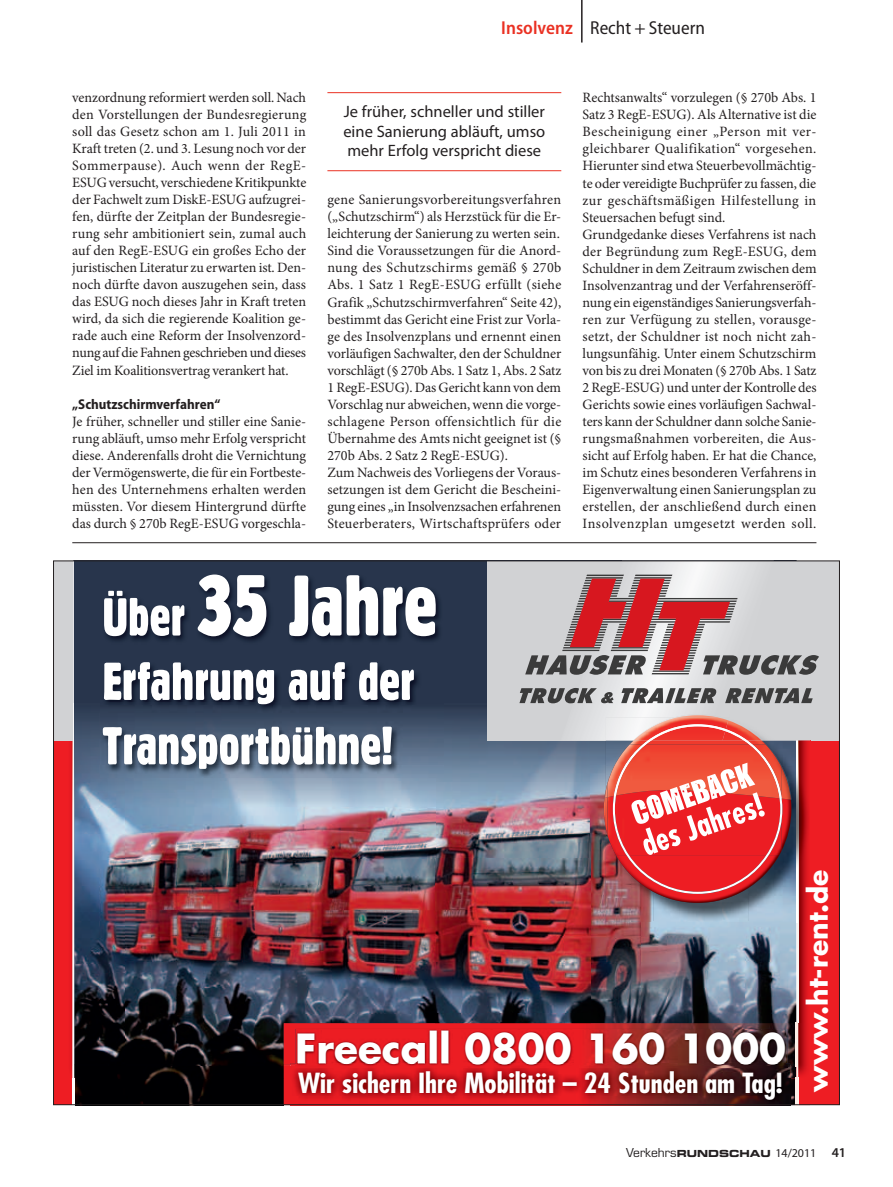
<style>
.page{position:relative;width:893px;height:1187px;background:#fff}
.page>*{position:absolute;margin:0;border:0;box-sizing:border-box;transform-origin:0 0}
.t1{font:83.25px "Gothic 821 Condensed BT";letter-spacing:-.015em;color:#fff}
.t2{font:51.75px/64.3px "Gothic 821 Condensed BT";letter-spacing:-.005em;color:#fff}
.t3{font:700 39px "Futura";color:#fff}
.t4{font:700 condensed 27px "Futura";color:#fff;scale:1.04 1}
.t5{font:700 26.55px "Futura";color:#fff}
.t6{font:semi-condensed 18.75px "Myriad Pro";color:#231f20}
.t7{font:600 semi-condensed 18.75px "Myriad Pro";color:#ea3123}
.t8{font:16.5px/19.5px "Myriad Pro";color:#231f20;text-align:justify}
.t9{font:14.25px/17px "Minion Pro";color:#231f20;text-align:justify}
.t10{font:700 semi-condensed 14.25px "Myriad Pro";color:#231f20}
.t11{font:9.75px "Eurostile LT Std Bold Ex 2";color:#231f20}
.s1{font-size:51.75px}
.s2{font-family:"Eurostile LT Std";font-size:12px}
.s3{font-family:"Myriad Pro";font-size:12px}
.s4{font-family:"Myriad Pro";font-weight:600;font-size:13.5px}
</style>
<div class="page">
<hr style="left:581px;top:0;width:2px;height:43px;background:#231f20">
<div style="left:53px;top:739px;width:787px;height:365px;background:#ee1d23"></div>
<img style="left:69px;top:740px;width:3px;height:331px">
<img style="left:798px;top:922px;width:10px;height:101px">
<div style="left:73px;top:562px;width:415px;height:140px;background:#28354c"></div>
<img style="left:74px;top:1065px;width:210px;height:40px">
<hr style="left:72px;top:1078px;width:2px;height:26px;background:#fefefd">
<img style="left:72px;top:740px;width:2px;height:338px">
<img style="left:73px;top:702px;width:724px;height:363px">
<svg style="left:799px;top:1023px;width:9px;height:53px"></svg>
<img style="left:284px;top:1023px;width:515px;height:82px">
<img style="left:796px;top:1022px;width:2px;height:44px">
<img style="left:296px;top:1028px;width:491px;height:35px">
<img style="left:298px;top:1030px;width:487px;height:33px">
<div style="left:488px;top:560px;width:352px;height:180px;background:#d1d2d4"></div>
<div style="left:53px;top:560px;width:20px;height:180px;background:#d1d2d4"></div>
<img style="left:799px;top:893px;width:9px;height:29px">
<img style="left:749px;top:893px;width:50px;height:29px">
<img style="left:606px;top:893px;width:47px;height:28px">
<img style="left:653px;top:902px;width:96px;height:19px">
<img style="left:616px;top:893px;width:175px;height:9px">
<img style="left:519px;top:562px;width:300px;height:331px">
<img style="left:290px;top:1063px;width:500px;height:42px">
<img style="left:296px;top:1064px;width:491px;height:1px">
<img style="left:101px;top:573px;width:343px;height:204px">
<hr style="left:72px;top:542px;width:744px;height:1px;background:#231f20">
<hr style="left:327px;top:92px;width:234px;height:1px;background:#ea3123">
<hr style="left:327px;top:170px;width:234px;height:1px;background:#ea3123">
<h3 class="t7" style="left:501px;top:18px;width:73px">Insolvenz</h3>
<h3 class="t6" style="left:590px;top:18px;width:116px">Recht + Steuern</h3>
<p class="t9" style="left:72px;top:89px;width:236px">venzordnung reformiert werden soll. Nach den Vorstellungen der Bundesregierung soll das Gesetz schon am 1. Juli 2011 in Kraft treten (2. und 3. Lesung noch vor der Sommerpause). Auch wenn der RegE-ESUG versucht, verschiedene Kritikpunkte der Fachwelt zum DiskE-ESUG aufzugrei&shy;fen, dürfte der Zeitplan der Bundesregie&shy;rung sehr ambitioniert sein, zumal auch auf den RegE-ESUG ein großes Echo der juristischen Literatur zu erwarten ist. Den&shy;noch dürfte davon auszugehen sein, dass das ESUG noch dieses Jahr in Kraft treten wird, da sich die regierende Koalition ge&shy;rade auch eine Reform der Insolvenzord&shy;nung auf die Fahnen geschrieben und dieses Ziel im Koalitionsvertrag verankert hat.</p>
<p class="t10" style="left:72px;top:396px;width:150px">„Schutzschirmverfahren“</p>
<p class="t9" style="left:72px;top:412px;width:236px">Je früher, schneller und stiller eine Sanie&shy;rung abläuft, umso mehr Erfolg verspricht diese. Anderenfalls droht die Vernichtung der Vermögenswerte, die für ein Fortbeste&shy;hen des Unternehmens erhalten werden müssten. Vor diesem Hintergrund dürfte das durch § 270b RegE-ESUG vorgeschla-</p>
<p class="t8" style="left:343px;top:102px;width:203px">Je früher, schneller und stiller eine Sanierung abläuft, umso mehr Erfolg verspricht diese</p>
<p class="t9" style="left:327px;top:191px;width:235px;text-align:left">gene Sanierungsvorbereitungsverfahren („Schutzschirm“) als Herzstück für die Er&shy;leichterung der Sanierung zu werten sein.<br>Sind die Voraussetzungen für die Anord&shy;nung des Schutzschirms gemäß § 270b Abs. 1 Satz 1 RegE-ESUG erfüllt (siehe Grafik „Schutzschirmverfahren“ Seite 42), bestimmt das Gericht eine Frist zur Vorla&shy;ge des Insolvenzplans und ernennt einen vorläufigen Sachwalter, den der Schuldner vorschlägt (§ 270b Abs. 1 Satz 1, Abs. 2 Satz 1 RegE-ESUG). Das Gericht kann von dem Vorschlag nur abweichen, wenn die vorge&shy;schlagene Person offensichtlich für die Übernahme des Amts nicht geeignet ist (§ 270b Abs. 2 Satz 2 RegE-ESUG).<br>Zum Nachweis des Vorliegens der Voraus&shy;setzungen ist dem Gericht die Bescheini&shy;gung eines „in Insolvenzsachen erfahrenen Steuerberaters, Wirtschaftsprüfers oder</p>
<h1 class="t1" style="left:103px;top:555px;width:337px"><span class="s1">Über</span> 35 Jahre</h1>
<h2 class="t2" style="left:103px;top:649px;width:314px">Erfahrung auf der<br>Transportbühne!</h2>
<p class="t9" style="left:583px;top:89px;width:236px;text-align:left">Rechtsanwalts“ vorzulegen (§ 270b Abs. 1<br>Satz 3 RegE-ESUG). Als Alternative ist die Bescheinigung einer „Person mit ver&shy;gleichbarer Qualifikation“ vorgesehen.<br>Hierunter sind etwa Steuerbevollmächtig&shy;te oder vereidigte Buchprüfer zu fassen, die zur geschäftsmäßigen Hilfestellung in Steuersachen befugt sind.<br>Grundgedanke dieses Verfahrens ist nach der Begründung zum RegE-ESUG, dem Schuldner in dem Zeitraum zwischen dem Insolvenzantrag und der Verfahrenseröff&shy;nung ein eigenständiges Sanierungsverfah&shy;ren zur Verfügung zu stellen, vorausge&shy;setzt, der Schuldner ist noch nicht zah&shy;lungsunfähig. Unter einem Schutzschirm von bis zu drei Monaten (§ 270b Abs. 1 Satz 2 RegE-ESUG) und unter der Kontrolle des Gerichts sowie eines vorläufigen Sachwal&shy;ters kann der Schuldner dann solche Sanie&shy;rungsmaßnahmen vorbereiten, die Aus&shy;sicht auf Erfolg haben. Er hat die Chance, im Schutz eines besonderen Verfahrens in Eigenverwaltung einen Sanierungsplan zu erstellen, der anschließend durch einen Insolvenzplan umgesetzt werden soll.</p>
<h3 class="t3" style="left:295px;top:1021px;width:492px">Freecall 0800 160 1000</h3>
<h3 class="t4" style="left:298px;top:1065px;width:468px">Wir sichern Ihre Mobilität – 24 Stunden am Tag!</h3>
<h3 class="t5" style="left:799px;top:1091px;width:224px;rotate:-90deg">www.ht-rent.de</h3>
<p class="t11" style="left:626px;top:1146px;width:221px"><span class="s2">Verkehrs</span>RUNDSCHAU <span class="s3">14/2011</span> <span class="s4">41</span></p>
</div>
